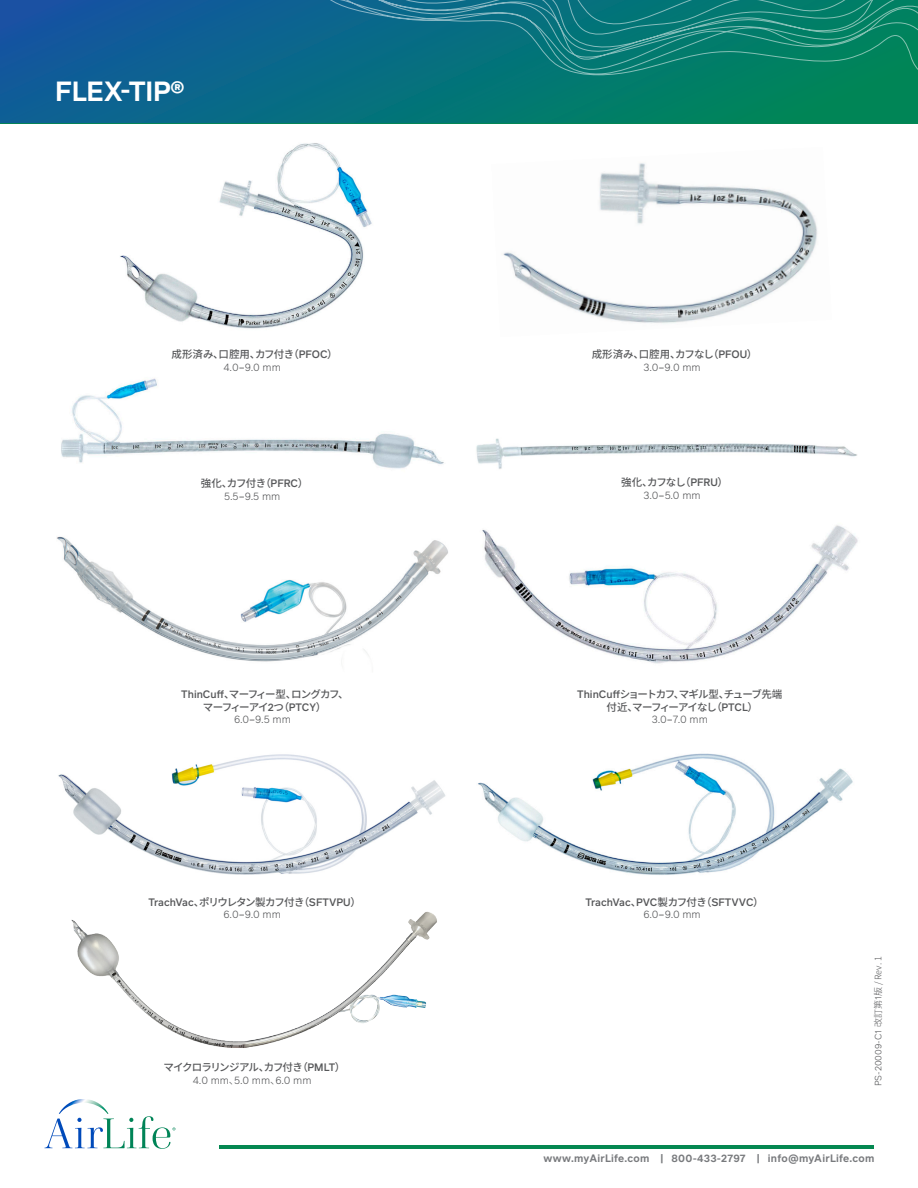
<style>
.page{position:relative;width:918px;height:1188px;background:#fff}
.page>*{position:absolute;margin:0;border:0;box-sizing:border-box;transform-origin:0 0}
.t1{font:600 27px "Infra";letter-spacing:-.005em;color:#fff}
.t2{font:500 10.5px/12.6px "Noto Sans JP";letter-spacing:-.09em;color:#57585a;text-align:center}
.t3{font:300 10.5px "Infra";color:#57585a}
.t4{font:500 10.5px/12.6px "Infra";color:#57585a;text-align:center}
.t5{font:600 10.5px "Infra";letter-spacing:.025em;color:#787a7d}
.t6{font:500 10.5px "Noto Sans JP";color:#57585a}
.t7{font:500 10.5px/12.6px "Noto Sans JP";letter-spacing:-.12em;color:#57585a;text-align:center}
.t8{font:300 9px "Infra";color:#57585a}
.s1{font-family:"Infra"}
.s2{font-weight:400}
.s3{font-family:"Noto Sans JP"}
.s4{font-weight:300}
</style>
<div class="page">
<svg style="left:0;top:0;width:918px;height:123px;background:#096984"></svg>
<svg style="left:316px;top:0;width:602px;height:90px;background:#0d7b78"></svg>
<hr style="left:220px;top:1145px;width:654px;height:3px;background:#058851">
<svg style="left:45px;top:1099px;width:131px;height:49px"></svg>
<img style="left:61px;top:378px;width:383px;height:91px">
<img style="left:476px;top:438px;width:381px;height:31px">
<img style="left:482px;top:525px;width:376px;height:139px">
<img style="left:57px;top:536px;width:391px;height:126px">
<img style="left:71px;top:911px;width:366px;height:137px">
<img style="left:503px;top:163px;width:315px;height:161px">
<img style="left:120px;top:143px;width:252px;height:186px">
<img style="left:58px;top:754px;width:388px;height:121px">
<img style="left:478px;top:753px;width:375px;height:122px">
<h1 class="t1" style="left:55px;top:72px;width:131px">FLEX-TIP®</h1>
<p class="t6" style="left:172px;top:348px;width:168px">成形済み、口腔用、カフ付き（<span class="s1">PFOC</span>）</p>
<p class="t3" style="left:224px;top:360px;width:59px">4.0<span class="s2">–</span>9.0 mm</p>
<p class="t6" style="left:592px;top:348px;width:167px">成形済み、口腔用、カフなし（<span class="s1">PFOU</span>）</p>
<p class="t3" style="left:644px;top:360px;width:59px">3.0<span class="s2">–</span>9.0 mm</p>
<p class="t2" style="left:201px;top:478px;width:109px">強化、カフ付き（<span class="s1">PFRC</span>）</p>
<p class="t3" style="left:224px;top:489px;width:58px">5.5<span class="s2">–</span>9.5 mm</p>
<p class="t2" style="left:621px;top:476px;width:108px">強化、カフなし（<span class="s1">PFRU</span>）</p>
<p class="t3" style="left:644px;top:487px;width:58px">3.0<span class="s2">–</span>5.0 mm</p>
<p class="t7" style="left:181px;top:688px;width:169px"><span class="s1">ThinCuff</span>、マーフィー型、ロングカフ、マーフィーアイ<span class="s1">2</span>つ（<span class="s1">PTCY</span>）</p>
<p class="t3" style="left:234px;top:712px;width:58px">6.0<span class="s2">–</span>9.5 mm</p>
<p class="t2" style="left:577px;top:688px;width:207px"><span class="s1">ThinCuff</span>ショートカフ、マギル型、チューブ先端付近、マーフィーアイなし（<span class="s1">PTCL</span>）</p>
<p class="t3" style="left:652px;top:712px;width:57px">3.0<span class="s2">–</span>7.0 mm</p>
<p class="t4" style="left:148px;top:895px;width:214px">TrachVac<span class="s3">、ポリウレタン製カフ付き（</span>SFTVPU<span class="s3">）<br></span><span class="s4">6.0</span><span class="s2">–</span><span class="s4">9.0 mm</span></p>
<p class="t4" style="left:585px;top:895px;width:180px">TrachVac<span class="s3">、</span>PVC<span class="s3">製カフ付き（</span>SFTVVC<span class="s3">）<br></span><span class="s4">6.0</span><span class="s2">–</span><span class="s4">9.0 mm</span></p>
<p class="t2" style="left:163px;top:1062px;width:183px">マイクロラリンジアル、カフ付き（<span class="s1">PMLT</span>）</p>
<p class="t3" style="left:193px;top:1073px;width:120px">4.0 mm<span class="s3">、</span>5.0 mm<span class="s3">、</span>6.0 mm</p>
<p class="t8" style="left:872px;top:1086px;width:131px;rotate:-90deg">PS-20009-C1 <span class="s3">改訂第</span>1<span class="s3">版 / Rev. 1</span></p>
<p class="t5" style="left:544px;top:1151px;width:332px">www.myAirLife.com | 800-433-2797 | info@myAirLife.com</p>
</div>
